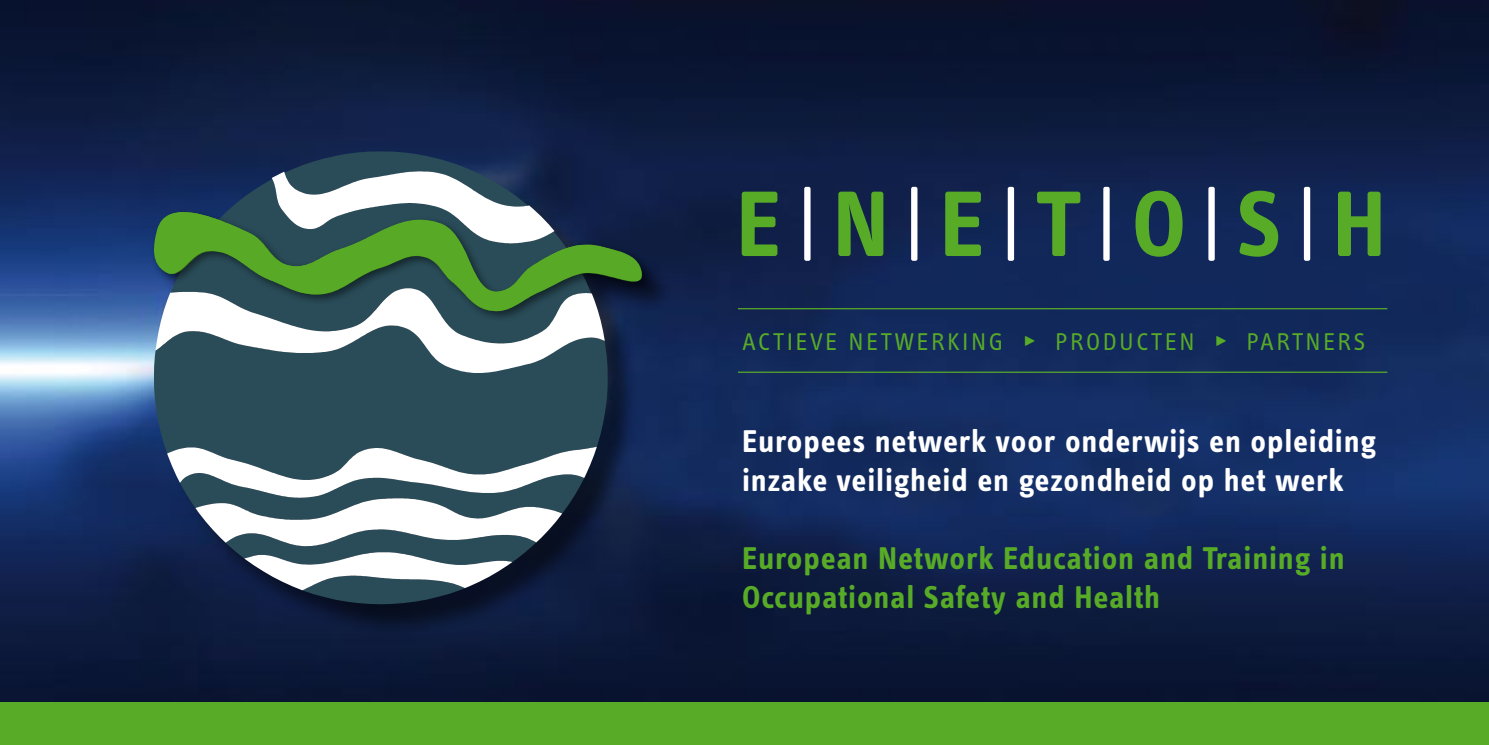
<style>
.page{position:relative;width:1489px;height:745px;background:#fff}
.page>*{position:absolute;margin:0;border:0;box-sizing:border-box;transform-origin:0 0}
.t1{font:700 96px "Info OT Text";color:#58ab27}
.t2{font:700 32.5px/39px "Info OT Text";letter-spacing:.025em;color:#fff}
.t3{font:700 32.5px/39px "Info OT Text";letter-spacing:.025em;color:#58ab27}
.t4{font:25px "Info OT Text";letter-spacing:.1em;color:#58ab27}
.s1{font-weight:400;color:#fff}
</style>
<div class="page">
<img style="left:0;top:0;width:1488px;height:702px">
<div style="left:0;top:702px;width:1488px;height:42px;background:#58ab27"></div>
<hr style="left:737px;top:308px;width:650px;height:1px;background:#58ab27">
<hr style="left:737px;top:371px;width:650px;height:1px;background:#58ab27">
<div style="left:158px;top:155px;width:513px;height:478px;background:#000;opacity:.5"></div>
<div style="left:154px;top:325px;width:453px;height:154px;background:#294c58"></div>
<svg style="left:171px;top:179px;width:420px;height:28px;background:#142b56"></svg>
<svg style="left:272px;top:151px;width:282px;height:56px"></svg>
<svg style="left:155px;top:322px;width:449px;height:51px"></svg>
<svg style="left:167px;top:446px;width:430px;height:158px"></svg>
<div style="left:150px;top:207px;width:503px;height:115px;background:#000;opacity:.5"></div>
<svg style="left:154px;top:212px;width:488px;height:99px;background:#4e7a57"></svg>
<h1 class="t1" style="left:736px;top:165px;width:651px">E <span class="s1">|</span> N <span class="s1">|</span> E <span class="s1">|</span> T <span class="s1">|</span> O <span class="s1">|</span> S <span class="s1">|</span> H</h1>
<p class="t4" style="left:742px;top:326px;width:625px">ACTIEVE NETWERKING ‣ PRODUCTEN ‣ PARTNERS</p>
<p class="t2" style="left:742px;top:420px;width:635px">Europees netwerk voor onderwijs en opleiding inzake veiligheid en gezondheid op het werk</p>
<p class="t3" style="left:742px;top:537px;width:604px">European Network Education and Training in<br>Occupational Safety and Health</p>
</div>
